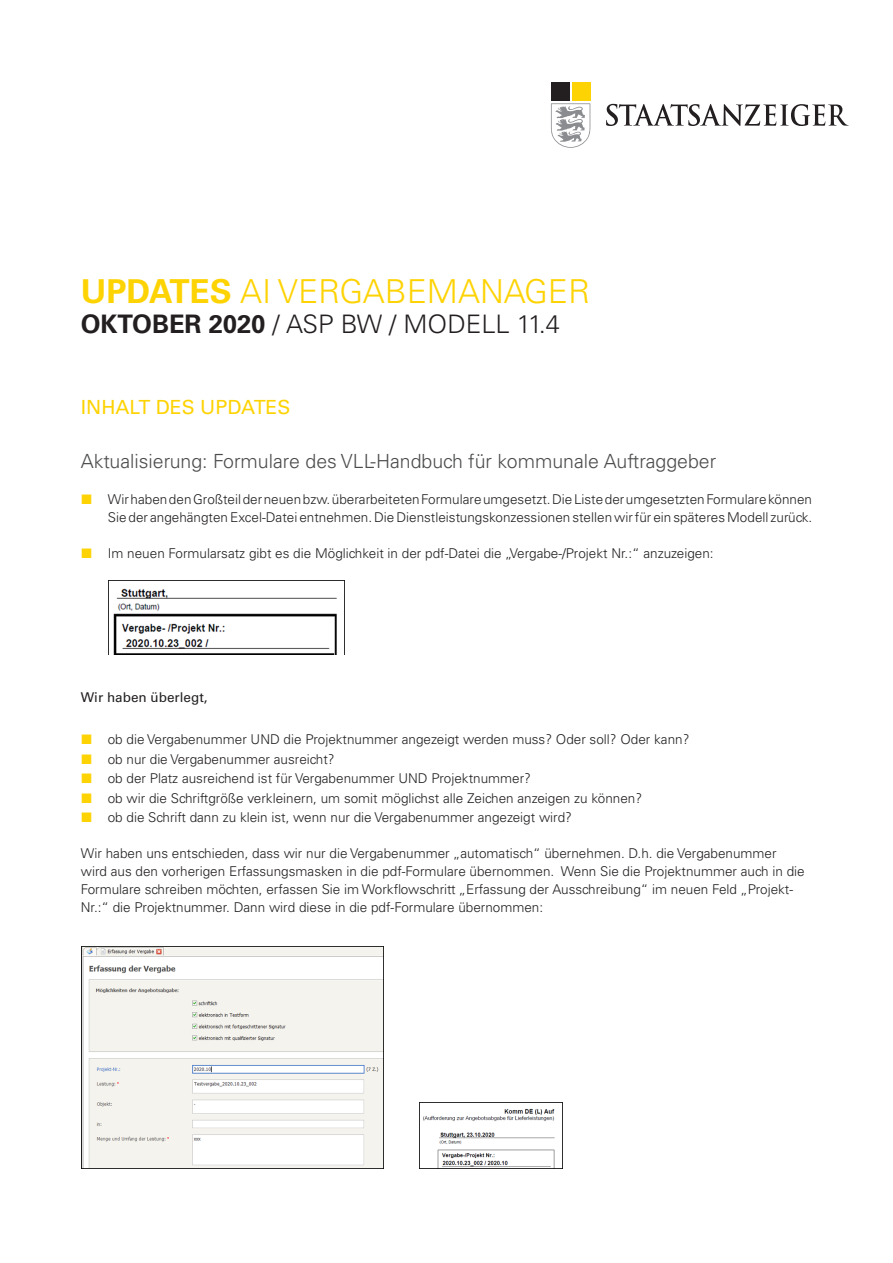
<style>
.page{position:relative;width:893px;height:1263px;background:#fff}
.page>*{position:absolute;margin:0;border:0;box-sizing:border-box;transform-origin:0 0}
.Headline_Bold{font:300 33px "Univers LT Std";color:#fed304}
.Headline_Bold-2{font:300 25.5px "Univers LT Std";color:#231f20}
.Head_Modul{font:300 19.5px "Univers LT Std";color:#4b4c4d}
.Modul_gelb{font:19.5px "Univers LT Std";color:#fed304}
.Copytext_schwarz{font:300 13.5px/18px "Univers LT Std";color:#231f20;text-align:right}
.Copytext_schwarz-2{font:13.5px "Univers LT Std";color:#231f20}
.s1{font-weight:700}
.s2{color:#fed304}
</style>
<div class="page">
<svg style="left:551px;top:103px;width:39px;height:45px"></svg>
<div style="left:551px;top:82px;width:18px;height:19px;background:#231f20"></div>
<div style="left:572px;top:82px;width:18px;height:19px;background:#fed304"></div>
<svg style="left:606px;top:104px;width:242px;height:22px"></svg>
<img style="left:113px;top:588px;width:224px;height:67px">
<img style="left:81px;top:946px;width:302px;height:222px">
<img style="left:419px;top:1102px;width:144px;height:66px">
<p class="Headline_Bold" style="left:81px;top:271px;width:511px"><span class="s1">UPDATES</span> AI VERGABEMANAGER</p>
<p class="Headline_Bold-2" style="left:81px;top:309px;width:481px"><span class="s1">OKTOBER 2020</span> / ASP BW / MODELL 11.4</p>
<p class="Modul_gelb" style="left:81px;top:396px;width:211px">INHALT DES UPDATES</p>
<p class="Head_Modul" style="left:81px;top:449px;width:637px">Aktualisierung: Formulare des VLL-Handbuch für kommunale Auftraggeber</p>
<p class="Copytext_schwarz" style="left:81px;top:490px;width:733px"><span class="s2">■</span> Wir haben den Großteil der neuen bzw. überarbeiteten Formulare umgesetzt. Die Liste der umgesetzten Formulare können<br>Sie der angehängten Excel-Datei entnehmen. Die Dienstleistungskonzessionen stellen wir für ein späteres Modell zurück.</p>
<p class="Copytext_schwarz" style="left:81px;top:544px;width:634px"><span class="s2">■</span> Im neuen Formularsatz gibt es die Möglichkeit in der pdf-Datei die „Vergabe-/Projekt Nr.:“ anzuzeigen:</p>
<p class="Copytext_schwarz-2" style="left:81px;top:689px;width:128px">Wir haben überlegt,</p>
<p class="Copytext_schwarz" style="left:81px;top:730px;width:610px"><span class="s2">■</span> ob die Vergabenummer UND die Projektnummer angezeigt werden muss? Oder soll? Oder kann?</p>
<p class="Copytext_schwarz" style="left:81px;top:750px;width:255px"><span class="s2">■</span> ob nur die Vergabenummer ausreicht?</p>
<p class="Copytext_schwarz" style="left:81px;top:769px;width:452px"><span class="s2">■</span> ob der Platz ausreichend ist für Vergabenummer UND Projektnummer?</p>
<p class="Copytext_schwarz" style="left:81px;top:789px;width:563px"><span class="s2">■</span> ob wir die Schriftgröße verkleinern, um somit möglichst alle Zeichen anzeigen zu können?</p>
<p class="Copytext_schwarz" style="left:81px;top:808px;width:493px"><span class="s2">■</span> ob die Schrift dann zu klein ist, wenn nur die Vergabenummer angezeigt wird?</p>
<p class="Copytext_schwarz" style="left:81px;top:844px;width:725px;text-align:left">Wir haben uns entschieden, dass wir nur die Vergabenummer „automatisch“ übernehmen. D.h. die Vergabenummer wird aus den vorherigen Erfassungsmasken in die pdf-Formulare übernommen. Wenn Sie die Projektnummer auch in die Formulare schreiben möchten, erfassen Sie im Workflowschritt „Erfassung der Ausschreibung“ im neuen Feld „Projekt-Nr.:“ die Projektnummer. Dann wird diese in die pdf-Formulare übernommen:</p>
</div>
